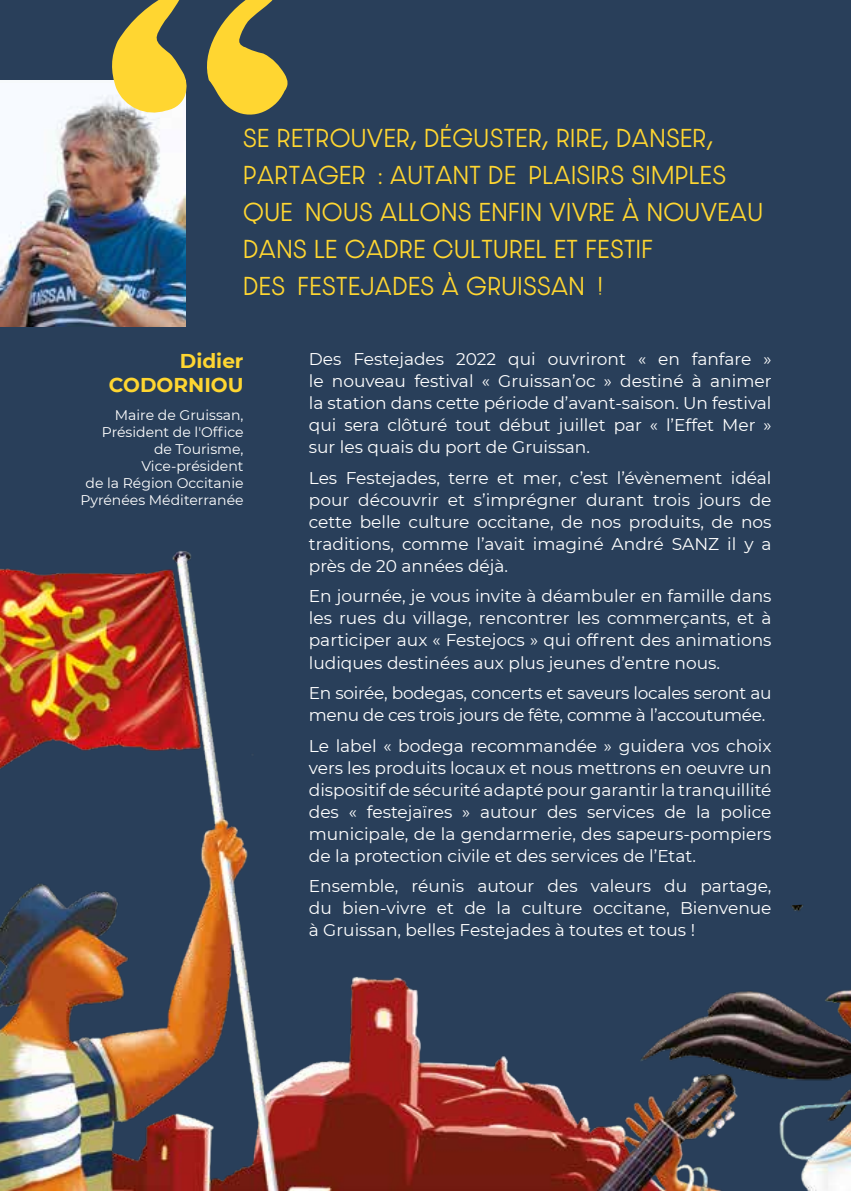
<style>
.page{position:relative;width:851px;height:1191px;background:#fff}
.page>*{position:absolute;margin:0;border:0;box-sizing:border-box;transform-origin:0 0}
.t1{font:300 22px/37px "Dazzle Unicase";letter-spacing:.05em;color:#ffd631}
.t2{font:700 20px/24px "Montserrat";color:#ffd631;text-align:right}
.t3{font:17px/22px "Montserrat";color:#fff;text-align:justify}
.t4{font:17px/22px "Montserrat";letter-spacing:-.02em;color:#fff}
.t5{font:14px/16.8px "Montserrat";color:#fff;text-align:right}
</style>
<div class="page">
<div style="left:0;top:0;width:850px;height:1191px;background:#293f5a"></div>
<img style="left:0;top:551px;width:850px;height:640px">
<img style="left:0;top:84px;width:186px;height:243px">
<svg style="left:110px;top:0;width:178px;height:120px"></svg>
<p class="t1" style="left:243px;top:119px;width:520px">SE RETROUVER, DÉGUSTER, RIRE, DANSER, PARTAGER : AUTANT DE PLAISIRS SIMPLES QUE NOUS ALLONS ENFIN VIVRE À NOUVEAU DANS LE CADRE CULTUREL ET FESTIF<br>DES FESTEJADES À GRUISSAN !</p>
<p class="t2" style="left:109px;top:348px;width:136px">Didier<br>CODORNIOU</p>
<p class="t5" style="left:80px;top:406px;width:164px">Maire de Gruissan,<br>Président de l'Office de Tourisme,<br>Vice-président<br>de la Région Occitanie<br>Pyrénées Méditerranée</p>
<p class="t3" style="left:309px;top:348px;width:464px">Des Festejades 2022 qui ouvriront « en fanfare » le nouveau festival « Gruissan’oc » destiné à animer la station dans cette période d’avant-saison. Un festival qui sera clôturé tout début juillet par « l’Effet Mer » sur les quais du port de Gruissan.</p>
<p class="t3" style="left:309px;top:466px;width:464px">Les Festejades, terre et mer, c’est l’évènement idéal pour découvrir et s’imprégner durant trois jours de cette belle culture occitane, de nos produits, de nos traditions, comme l’avait imaginé André SANZ il y a près de 20 années déjà.</p>
<p class="t3" style="left:309px;top:585px;width:464px">En journée, je vous invite à déambuler en famille dans les rues du village, rencontrer les commerçants, et à participer aux « Festejocs » qui offrent des animations ludiques destinées aux plus jeunes d’entre nous.</p>
<p class="t4" style="left:309px;top:681px;width:464px">En soirée, bodegas, concerts et saveurs locales seront au menu de ces trois jours de fête, comme à l’accoutumée.</p>
<p class="t3" style="left:309px;top:734px;width:464px">Le label « bodega recommandée » guidera vos choix vers les produits locaux et nous mettrons en oeuvre un dispositif de sécurité adapté pour garantir la tranquillité des « festejaïres » autour des services de la police municipale, de la gendarmerie, des sapeurs-pompiers de la protection civile et des services de l’Etat.</p>
<p class="t3" style="left:309px;top:874px;width:464px">Ensemble, réunis autour des valeurs du partage, du bien-vivre et de la culture occitane, Bienvenue à Gruissan, belles Festejades à toutes et tous !</p>
</div>
